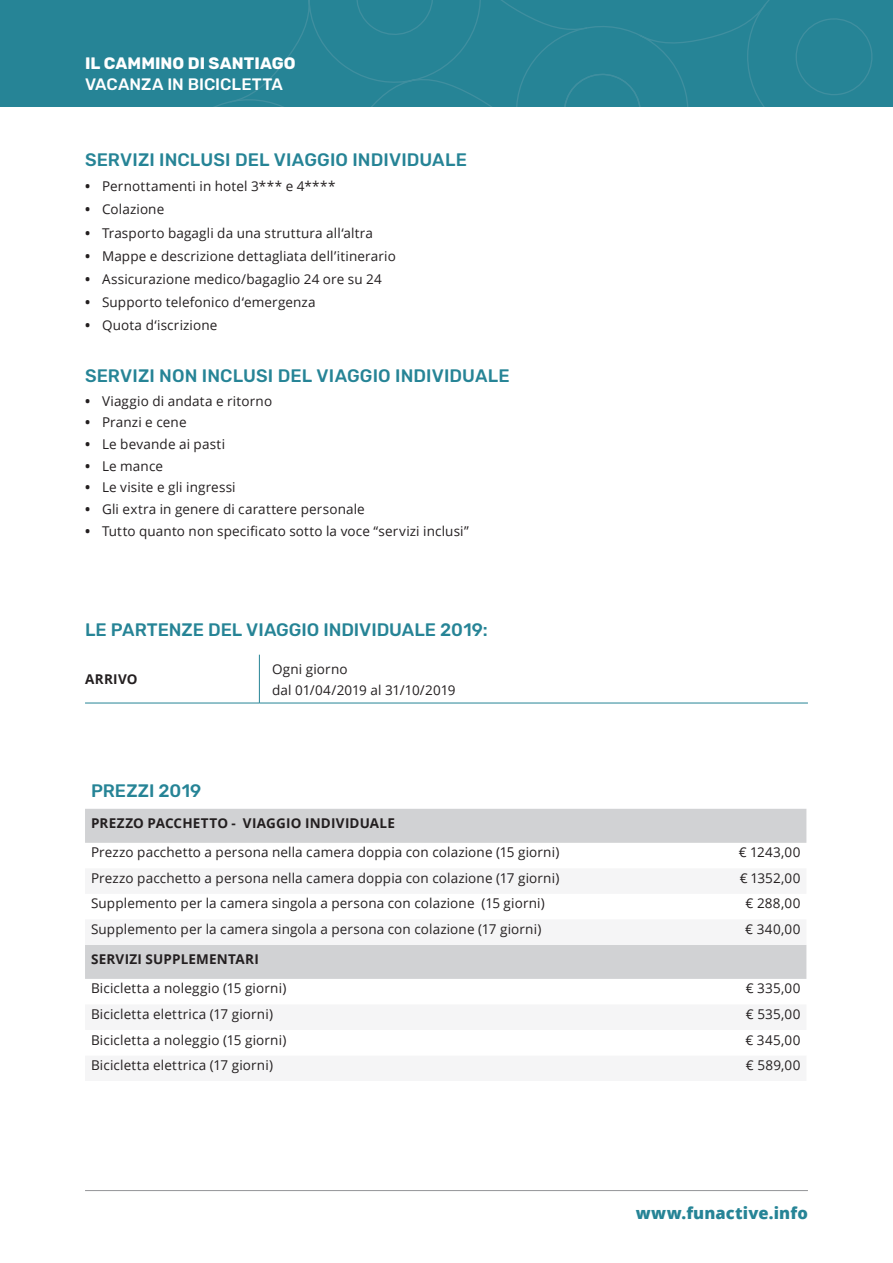
<style>
.page{position:relative;width:893px;height:1263px;background:#fff}
.page>*{position:absolute;margin:0;border:0;box-sizing:border-box;transform-origin:0 0}
.t1{font:500 18px "Rubik";letter-spacing:.005em;color:#268496}
.t2{font:700 16.5px "Rubik";letter-spacing:.005em;color:#fff}
.t3{font:500 16.5px "Rubik";color:#fff}
.t4{font:800 16.5px "Open Sans";letter-spacing:.01em;color:#268496}
.t5{font:13.5px/21px "Open Sans";letter-spacing:.01em;color:#231f20}
.t6{font:700 13.5px "Open Sans";letter-spacing:.02em;color:#231f20}
.s1{font-weight:700}
</style>
<div class="page">
<div style="left:0;top:0;width:893px;height:106px;background:#268496"></div>
<svg style="left:216px;top:0;width:657px;height:106px"></svg>
<hr style="left:85px;top:1190px;width:723px;height:1px;background:#939598">
<hr style="left:259px;top:655px;width:1px;height:48px;background:#268496">
<hr style="left:85px;top:703px;width:174px;height:1px;background:#268496">
<hr style="left:259px;top:703px;width:549px;height:1px;background:#268496">
<div style="left:85px;top:809px;width:721px;height:34px;background:#d1d2d4"></div>
<div style="left:85px;top:945px;width:721px;height:34px;background:#d1d2d4"></div>
<p class="t2" style="left:85px;top:53px;width:212px">IL CAMMINO DI SANTIAGO</p>
<p class="t3" style="left:85px;top:74px;width:199px">VACANZA IN BICICLETTA</p>
<h1 class="t1" style="left:85px;top:149px;width:13px">SER</h1>
<h1 class="t1" style="left:120px;top:149px;width:346px">VIZI INCLUSI DEL VIAGGIO IN DIVIDUALE</h1>
<p class="t5" style="left:85px;top:176px;width:252px"><span class="s1">•</span> Pernottamenti in hotel 3*** e 4****</p>
<p class="t5" style="left:85px;top:199px;width:81px"><span class="s1">•</span> Colazione</p>
<p class="t5" style="left:85px;top:222px;width:289px"><span class="s1">•</span> Trasporto bagagli da una struttura all‘altra</p>
<p class="t5" style="left:85px;top:245px;width:312px"><span class="s1">•</span> Mappe e descrizione dettagliata dell’itinerario</p>
<p class="t5" style="left:85px;top:268px;width:298px"><span class="s1">•</span> Assicurazione medico/bagaglio 24 ore su 24</p>
<p class="t5" style="left:85px;top:291px;width:232px"><span class="s1">•</span> Supporto telefonico d‘emergenza</p>
<p class="t5" style="left:85px;top:314px;width:134px"><span class="s1">•</span> Quota d‘iscrizione</p>
<h1 class="t1" style="left:85px;top:365px;width:13px">SER</h1>
<h1 class="t1" style="left:120px;top:365px;width:52px">VIZI NON</h1>
<h1 class="t1" style="left:202px;top:365px;width:307px">INCLUSI DEL VIAGGIO IN DIVIDUALE</h1>
<p class="t5" style="left:85px;top:390px;width:189px"><span class="s1">•</span> Viaggio di andata e ritorno</p>
<p class="t5" style="left:85px;top:412px;width:103px"><span class="s1">•</span> Pranzi e cene</p>
<p class="t5" style="left:85px;top:433px;width:142px"><span class="s1">•</span> Le bevande ai pasti</p>
<p class="t5" style="left:85px;top:455px;width:80px"><span class="s1">•</span> Le mance</p>
<p class="t5" style="left:85px;top:477px;width:152px"><span class="s1">•</span> Le visite e gli ingressi</p>
<p class="t5" style="left:85px;top:498px;width:281px"><span class="s1">•</span> Gli extra in genere di carattere personale</p>
<p class="t5" style="left:85px;top:520px;width:385px"><span class="s1">•</span> Tutto quanto non specificato sotto la voce “servizi inclusi”</p>
<h1 class="t1" style="left:85px;top:619px;width:404px">LE PARTENZE DEL VIAGGIO IN DIVIDUALE 2019:</h1>
<p class="t6" style="left:85px;top:669px;width:53px">ARRIVO</p>
<p class="t5" style="left:272px;top:658px;width:185px">Ogni giorno<br>dal 01/04/2019 al 31/10/2019</p>
<h1 class="t1" style="left:91px;top:780px;width:112px">PREZZI 2019</h1>
<p class="t6" style="left:91px;top:813px;width:305px">PREZZO PACCHETTO - VIAGGIO INDIVIDUALE</p>
<p class="t5" style="left:91px;top:842px;width:470px">Prezzo pacchetto a persona nella camera doppia con colazione (15 giorni)</p>
<p class="t5" style="left:739px;top:842px;width:63px">€ 1243,00</p>
<p class="t5" style="left:91px;top:867px;width:470px">Prezzo pacchetto a persona nella camera doppia con colazione (17 giorni)</p>
<p class="t5" style="left:740px;top:867px;width:62px">€ 1352,00</p>
<p class="t5" style="left:91px;top:893px;width:455px">Supplemento per la camera singola a persona con colazione (15 giorni)</p>
<p class="t5" style="left:745px;top:893px;width:56px">€ 288,00</p>
<p class="t5" style="left:91px;top:918px;width:452px">Supplemento per la camera singola a persona con colazione (17 giorni)</p>
<p class="t5" style="left:745px;top:918px;width:57px">€ 340,00</p>
<p class="t6" style="left:91px;top:949px;width:82px">SERVIZI SUPPL</p>
<p class="t6" style="left:188px;top:949px;width:72px">EMENTARI</p>
<p class="t5" style="left:91px;top:978px;width:197px">Bicicletta a noleggio (15 giorni)</p>
<p class="t5" style="left:746px;top:978px;width:56px">€ 335,00</p>
<p class="t5" style="left:91px;top:1003px;width:183px">Bicicletta elettrica (17 giorni)</p>
<p class="t5" style="left:746px;top:1003px;width:56px">€ 535,00</p>
<p class="t5" style="left:91px;top:1029px;width:197px">Bicicletta a noleggio (15 giorni)</p>
<p class="t5" style="left:745px;top:1029px;width:56px">€ 345,00</p>
<p class="t5" style="left:91px;top:1054px;width:183px">Bicicletta elettrica (17 giorni)</p>
<p class="t5" style="left:746px;top:1054px;width:56px">€ 589,00</p>
<p class="t4" style="left:636px;top:1200px;width:174px">www.funactive.info</p>
</div>
